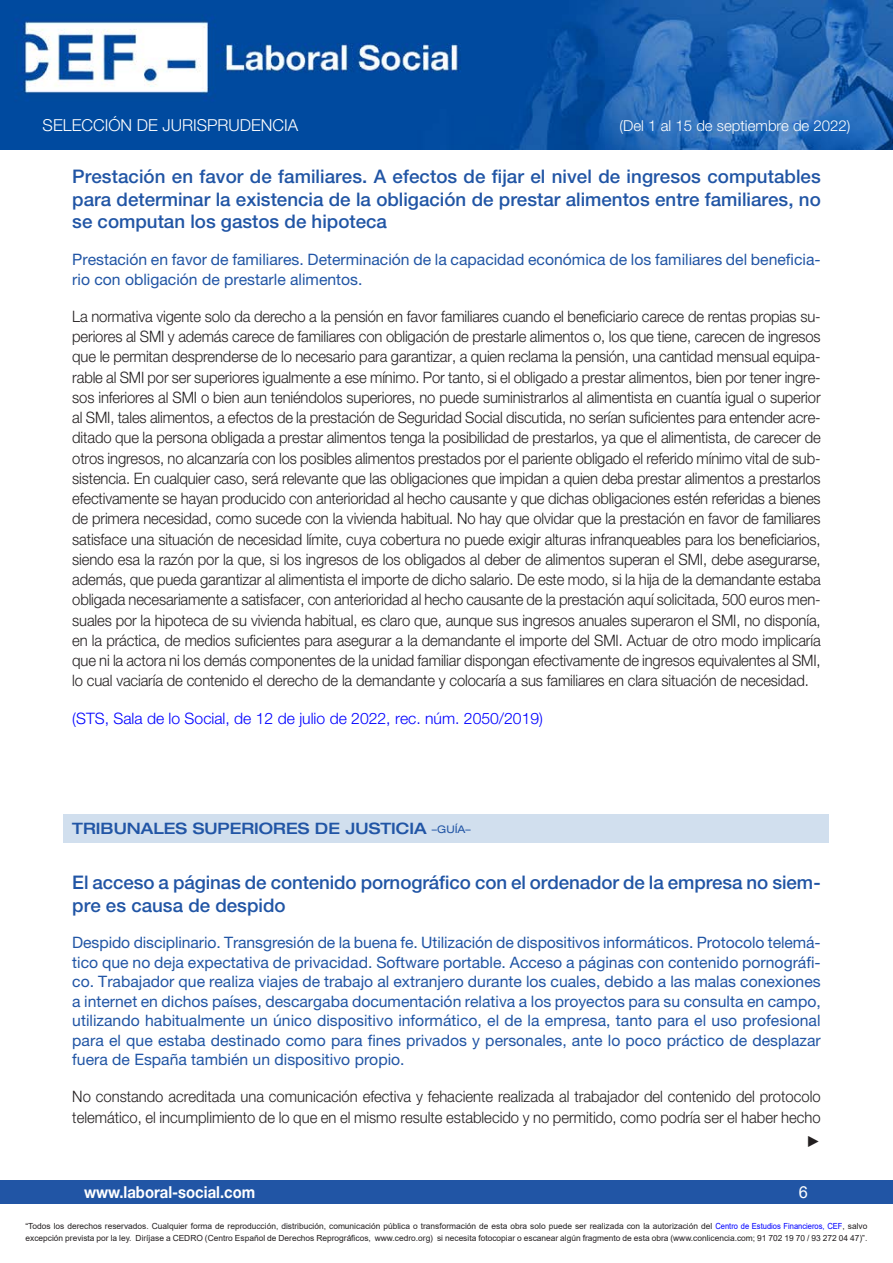
<style>
.page{position:relative;width:893px;height:1263px;background:#fff}
.page>*{position:absolute;margin:0;border:0;box-sizing:border-box;transform-origin:0 0}
.Cabecera_nuevo{font:500 18.75px/22.5px "Helvetica Neue LT Std";color:#2155a5;text-align:justify}
.t1{font:300 16.5px "Helvetica Neue LT Std";color:#fff}
.t2{font:700 16.5px "Helvetica Neue LT Std";color:#fff;scale:.9 1}
.t3{font:16.5px "Arial";color:#fff}
.Contenido_nuevo{font:300 15.75px/20.2px "Helvetica Neue LT Std";color:#231f20;text-align:justify;scale:.94 1}
.Subcabecera{font:15.75px/19.5px "Helvetica Neue LT Std";color:#2155a5}
.Contenido_nuevo-2{font:300 15.75px "Helvetica Neue LT Std";color:#00f}
.Tribunales{font:500 expanded 15.75px "Helvetica Neue LT Std";color:#2155a5}
.Contenido_nuevo-3{font:15.75px "Times New Roman";color:#231f20;scale:.94 1}
.t4{font:300 15px "Helvetica Neue LT Std";color:#fff}
.t5{font:8.4px/12px "Arial";color:#231f20}
.s1{font-weight:400;font-size:10.5px}
.s2{color:#00f}
</style>
<div class="page">
<div style="left:0;top:1180px;width:893px;height:23px;background:#2155a5"></div>
<img style="left:0;top:0;width:893px;height:149px">
<div style="left:64px;top:815px;width:765px;height:28px;background:#d1dfee"></div>
<p class="t1" style="left:43px;top:115px;width:257px">SELECCIÓN DE JURISPRUDENCIA</p>
<p class="t4" style="left:620px;top:117px;width:232px">(Del 1 al 15 de septiembre de 2022)</p>
<p class="Cabecera_nuevo" style="left:72px;top:165px;width:750px">Prestación en favor de familiares. A efectos de fijar el nivel de ingresos computables para determinar la existencia de la obligación de prestar alimentos entre familiares, no se computan los gastos de hipoteca</p>
<p class="Subcabecera" style="left:72px;top:249px;width:750px">Prestación en favor de familiares. Determinación de la capacidad económica de los familiares del beneficia&shy;rio con obligación de prestarle alimentos.</p>
<p class="Contenido_nuevo" style="left:72px;top:306px;width:798px">La normativa vigente solo da derecho a la pensión en favor familiares cuando el beneficiario carece de rentas propias su&shy;periores al SMI y además carece de familiares con obligación de prestarle alimentos o, los que tiene, carecen de ingresos que le permitan desprenderse de lo necesario para garantizar, a quien reclama la pensión, una cantidad mensual equipa&shy;rable al SMI por ser superiores igualmente a ese mínimo. Por tanto, si el obligado a prestar alimentos, bien por tener ingre&shy;sos inferiores al SMI o bien aun teniéndolos superiores, no puede suministrarlos al alimentista en cuantía igual o superior al SMI, tales alimentos, a efectos de la prestación de Seguridad Social discutida, no serían suficientes para entender acre&shy;ditado que la persona obligada a prestar alimentos tenga la posibilidad de prestarlos, ya que el alimentista, de carecer de otros ingresos, no alcanzaría con los posibles alimentos prestados por el pariente obligado el referido mínimo vital de sub&shy;sistencia. En cualquier caso, será relevante que las obligaciones que impidan a quien deba prestar alimentos a prestarlos efectivamente se hayan producido con anterioridad al hecho causante y que dichas obligaciones estén referidas a bienes de primera necesidad, como sucede con la vivienda habitual. No hay que olvidar que la prestación en favor de familiares satisface una situación de necesidad límite, cuya cobertura no puede exigir alturas infranqueables para los beneficiarios, siendo esa la razón por la que, si los ingresos de los obligados al deber de alimentos superan el SMI, debe asegurarse, además, que pueda garantizar al alimentista el importe de dicho salario. De este modo, si la hija de la demandante estaba obligada necesariamente a satisfacer, con anterioridad al hecho causante de la prestación aquí solicitada, 500 euros men&shy;suales por la hipoteca de su vivienda habitual, es claro que, aunque sus ingresos anuales superaron el SMI, no disponía, en la práctica, de medios suficientes para asegurar a la demandante el importe del SMI. Actuar de otro modo implicaría que ni la actora ni los demás componentes de la unidad familiar dispongan efectivamente de ingresos equivalentes al SMI, lo cual vaciaría de contenido el derecho de la demandante y colocaría a sus familiares en clara situación de necesidad.</p>
<p class="Contenido_nuevo-2" style="left:72px;top:708px;width:472px">(STS, Sala de lo Social, de 12 de julio de 2022, rec. núm. 2050/2019)</p>
<p class="Tribunales" style="left:72px;top:819px;width:400px">TRIBUNALES SUPERIORES DE JUSTICIA <span class="s1">–GUÍA–</span></p>
<p class="Cabecera_nuevo" style="left:72px;top:871px;width:750px">El acceso a páginas de contenido pornográfico con el ordenador de la empresa no siem&shy;pre es causa de despido</p>
<p class="Subcabecera" style="left:72px;top:932px;width:750px;text-align:justify">Despido disciplinario. Transgresión de la buena fe. Utilización de dispositivos informáticos. Protocolo telemá&shy;tico que no deja expectativa de privacidad. Software portable. Acceso a páginas con contenido pornográfi&shy;co. Trabajador que realiza viajes de trabajo al extranjero durante los cuales, debido a las malas conexiones a internet en dichos países, descargaba documentación relativa a los proyectos para su consulta en campo, utilizando habitualmente un único dispositivo informático, el de la empresa, tanto para el uso profesional para el que estaba destinado como para fines privados y personales, ante lo poco práctico de desplazar fuera de España también un dispositivo propio.</p>
<p class="Contenido_nuevo" style="left:72px;top:1086px;width:798px">No constando acreditada una comunicación efectiva y fehaciente realizada al trabajador del contenido del protocolo telemático, el incumplimiento de lo que en el mismo resulte establecido y no permitido, como podría ser el haber hecho</p>
<p class="Contenido_nuevo-3" style="left:806px;top:1131px;width:17px">►</p>
<p class="t2" style="left:84px;top:1182px;width:192px">www.laboral-social.com</p>
<p class="t3" style="left:799px;top:1180px;width:11px">6</p>
<p class="t5" style="left:26px;top:1220px;width:843px">“Todos los derechos reservados. Cualquier forma de reproducción, distribución, comunicación pública o transformación de esta obra solo puede ser realizada con la autorización del <span class="s2">Centro de Estudios Financieros, CEF</span>, salvo excepción prevista por la ley. Diríjase a CEDRO (Centro Español de Derechos Reprográficos, www.cedro.org) si necesita fotocopiar o escanear algún fragmento de esta obra (www.conlicencia.com; 91 702 19 70 / 93 272 04 47)”.</p>
</div>
